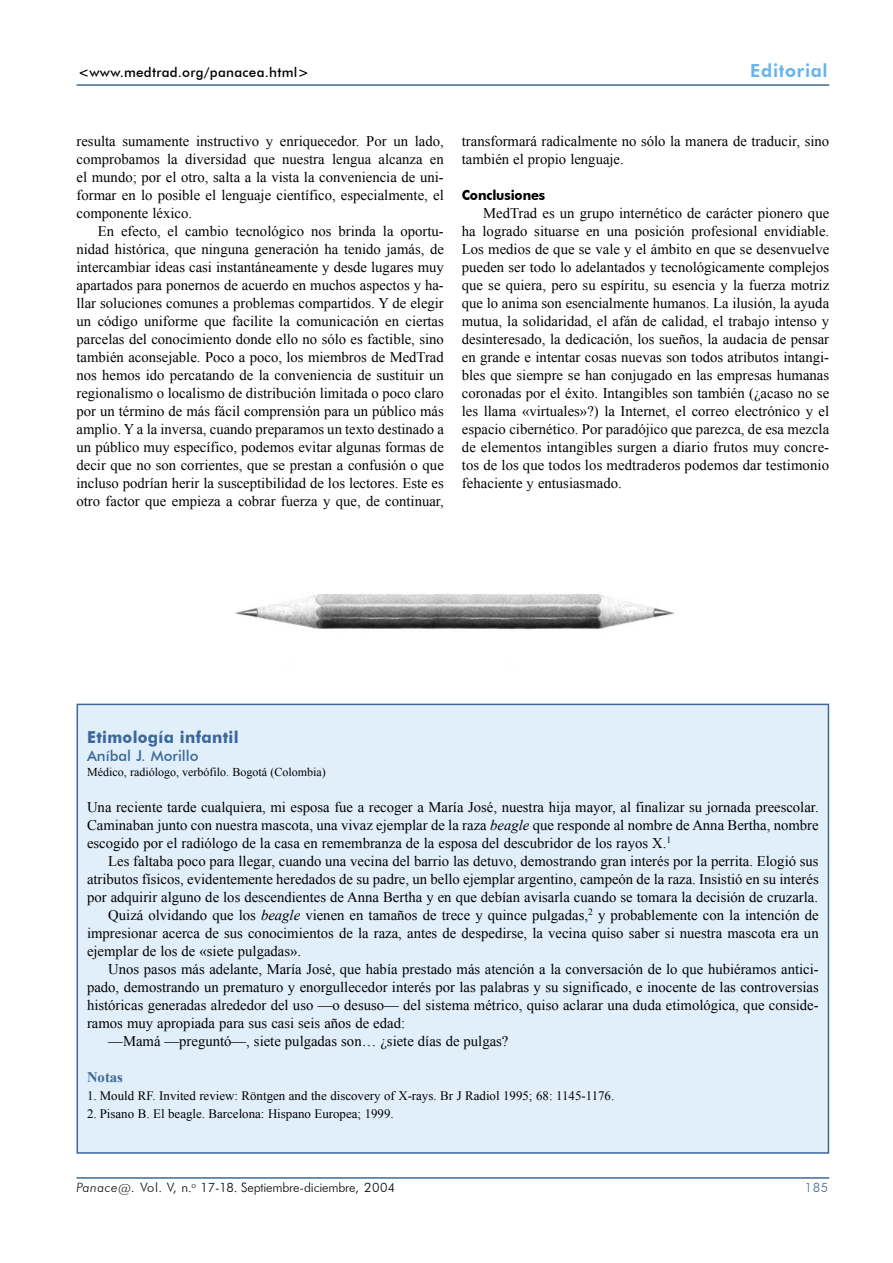
<style>
.page{position:relative;width:893px;height:1263px;background:#fff}
.page>*{position:absolute;margin:0;border:0;box-sizing:border-box;transform-origin:0 0}
.t1{font:800 18px "Futura BT";letter-spacing:.04em;color:#63b4ec}
._7__Titulo_entremes{font:700 16.5px "Futura BT";letter-spacing:.02em;color:#3c6899;scale:.95 1}
._7__Autor_entremes{font:500 15px "Futura BT";color:#3c6899}
._1__Texto{font:14.7px/18px "Times New Roman";color:#000;text-align:justify}
._1__Texto_1º_Parrafo{font:14.7px/18px "Times New Roman";color:#000;text-align:justify}
._1__Texto_1º_Parrafo-2{font:700 14.7px "Times New Roman";color:#3c6899}
._6__Titulares{font:700 13.8px "Futura BT";letter-spacing:-.01em;color:#000;scale:.95 1}
.t2{font:500 13.5px "Futura BT";letter-spacing:.02em;color:#000}
._9__Notas{font:12.9px "Times New Roman";color:#000}
.t3{font:300 12.9px "Futura BT";letter-spacing:-.015em;color:#000}
.t4{font:300 12.9px "Futura BT";color:#3c6899}
._7__Lugar_entremes{font:12px "Times New Roman";color:#000}
.s1{font-style:italic}
</style>
<div class="page">
<hr style="left:77px;top:1177px;width:752px;height:2px;background:#3c6899">
<hr style="left:77px;top:84px;width:752px;height:2px;background:#3c6899">
<div style="left:77px;top:704px;width:751px;height:449px;background:#e1effb"></div>
<div style="left:77px;top:704px;width:752px;height:450px;border:2px solid #3c6899"></div>
<img style="left:235px;top:594px;width:440px;height:36px">
<p class="t2" style="left:78px;top:64px;width:232px">&lt;www.medtrad.org/panacea.html&gt;</p>
<p class="t1" style="left:750px;top:59px;width:79px">Editorial</p>
<p class="_1__Texto" style="left:77px;top:131px;width:369px">resulta sumamente instructivo y enriquecedor. Por un lado, comprobamos la diversidad que nuestra lengua alcanza en el mundo; por el otro, salta a la vista la conveniencia de uni&shy;formar en lo posible el lenguaje científico, especialmente, el componente léxico.</p>
<p class="_1__Texto" style="left:77px;top:221px;width:369px;text-indent:21px">En efecto, el cambio tecnológico nos brinda la oportu&shy;nidad histórica, que ninguna generación ha tenido jamás, de intercambiar ideas casi instantáneamente y desde lugares muy apartados para ponernos de acuerdo en muchos aspectos y ha&shy;llar soluciones comunes a problemas compartidos. Y de elegir un código uniforme que facilite la comunicación en ciertas parcelas del conocimiento donde ello no sólo es factible, sino también aconsejable. Poco a poco, los miembros de MedTrad nos hemos ido percatando de la conveniencia de sustituir un regionalismo o localismo de distribución limitada o poco claro por un término de más fácil comprensión para un público más amplio. Y a la inversa, cuando preparamos un texto destinado a un público muy específico, podemos evitar algunas formas de decir que no son corrientes, que se prestan a confusión o que incluso podrían herir la susceptibilidad de los lectores. Este es otro factor que empieza a cobrar fuerza y que, de continuar,</p>
<p class="_1__Texto" style="left:462px;top:131px;width:369px">transformará radicalmente no sólo la manera de traducir, sino también el propio lenguaje.</p>
<p class="_6__Titulares" style="left:462px;top:186px;width:89px">Conclusiones</p>
<p class="_1__Texto" style="left:462px;top:203px;width:369px;text-indent:21px">MedTrad es un grupo internético de carácter pionero que ha logrado situarse en una posición profesional envidiable.<br>Los medios de que se vale y el ámbito en que se desenvuelve pueden ser todo lo adelantados y tecnológicamente complejos que se quiera, pero su espíritu, su esencia y la fuerza motriz que lo anima son esencialmente humanos. La ilusión, la ayuda mutua, la solidaridad, el afán de calidad, el trabajo intenso y desinteresado, la dedicación, los sueños, la audacia de pensar en grande e intentar cosas nuevas son todos atributos intangi&shy;bles que siempre se han conjugado en las empresas humanas coronadas por el éxito. Intangibles son también (¿acaso no se les llama «virtuales»?) la Internet, el correo electrónico y el espacio cibernético. Por paradójico que parezca, de esa mezcla de elementos intangibles surgen a diario frutos muy concre&shy;tos de los que todos los medtraderos podemos dar testimonio fehaciente y entusiasmado.</p>
<p class="_7__Titulo_entremes" style="left:87px;top:727px;width:161px">Etimología infantil</p>
<p class="_7__Autor_entremes" style="left:87px;top:747px;width:113px">Aníbal J. Morillo</p>
<p class="_7__Lugar_entremes" style="left:87px;top:764px;width:240px">Médico, radiólogo, verbófilo. Bogotá (Colombia)</p>
<p class="_1__Texto_1º_Parrafo" style="left:87px;top:797px;width:733px">Una reciente tarde cualquiera, mi esposa fue a recoger a María José, nuestra hija mayor, al finalizar su jornada preescolar.<br>Caminaban junto con nuestra mascota, una vivaz ejemplar de la raza <span class="s1">beagle</span> que responde al nombre de Anna Bertha, nombre escogido por el radiólogo de la casa en remembranza de la esposa del descubridor de los rayos X.<sup>1</sup></p>
<p class="_1__Texto" style="left:87px;top:851px;width:733px;text-indent:21px">Les faltaba poco para llegar, cuando una vecina del barrio las detuvo, demostrando gran interés por la perrita. Elogió sus atributos físicos, evidentemente heredados de su padre, un bello ejemplar argentino, campeón de la raza. Insistió en su interés por adquirir alguno de los descendientes de Anna Bertha y en que debían avisarla cuando se tomara la decisión de cruzarla.</p>
<p class="_1__Texto" style="left:87px;top:905px;width:733px;text-indent:21px">Quizá olvidando que los <span class="s1">beagle</span> vienen en tamaños de trece y quince pulgadas,<sup>2</sup> y probablemente con la intención de impresionar acerca de sus conocimientos de la raza, antes de despedirse, la vecina quiso saber si nuestra mascota era un ejemplar de los de «siete pulgadas».</p>
<p class="_1__Texto" style="left:87px;top:959px;width:733px;text-indent:21px">Unos pasos más adelante, María José, que había prestado más atención a la conversación de lo que hubiéramos antici&shy;pado, demostrando un prematuro y enorgullecedor interés por las palabras y su significado, e inocente de las controversias históricas generadas alrededor del uso —o desuso— del sistema métrico, quiso aclarar una duda etimológica, que conside&shy;ramos muy apropiada para sus casi seis años de edad:</p>
<p class="_1__Texto" style="left:108px;top:1031px;width:402px">—Mamá —preguntó—, siete pulgadas son… ¿siete días de pulgas?</p>
<p class="_1__Texto_1º_Parrafo-2" style="left:87px;top:1066px;width:37px">Notas</p>
<p class="_9__Notas" style="left:87px;top:1087px;width:529px">1. Mould RF. Invited review: Röntgen and the discovery of X-rays. Br J Radiol 1995; 68: 1145-1176.</p>
<p class="_9__Notas" style="left:87px;top:1105px;width:308px">2. Pisano B. El beagle. Barcelona: Hispano Europea; 1999.</p>
<p class="t3" style="left:77px;top:1179px;width:320px"><span class="s1">Panace@.</span> Vol. V, n.<sup>o</sup> 17-18. Septiembre-diciembre, 2004</p>
<p class="t4" style="left:805px;top:1179px;width:25px">185</p>
</div>
